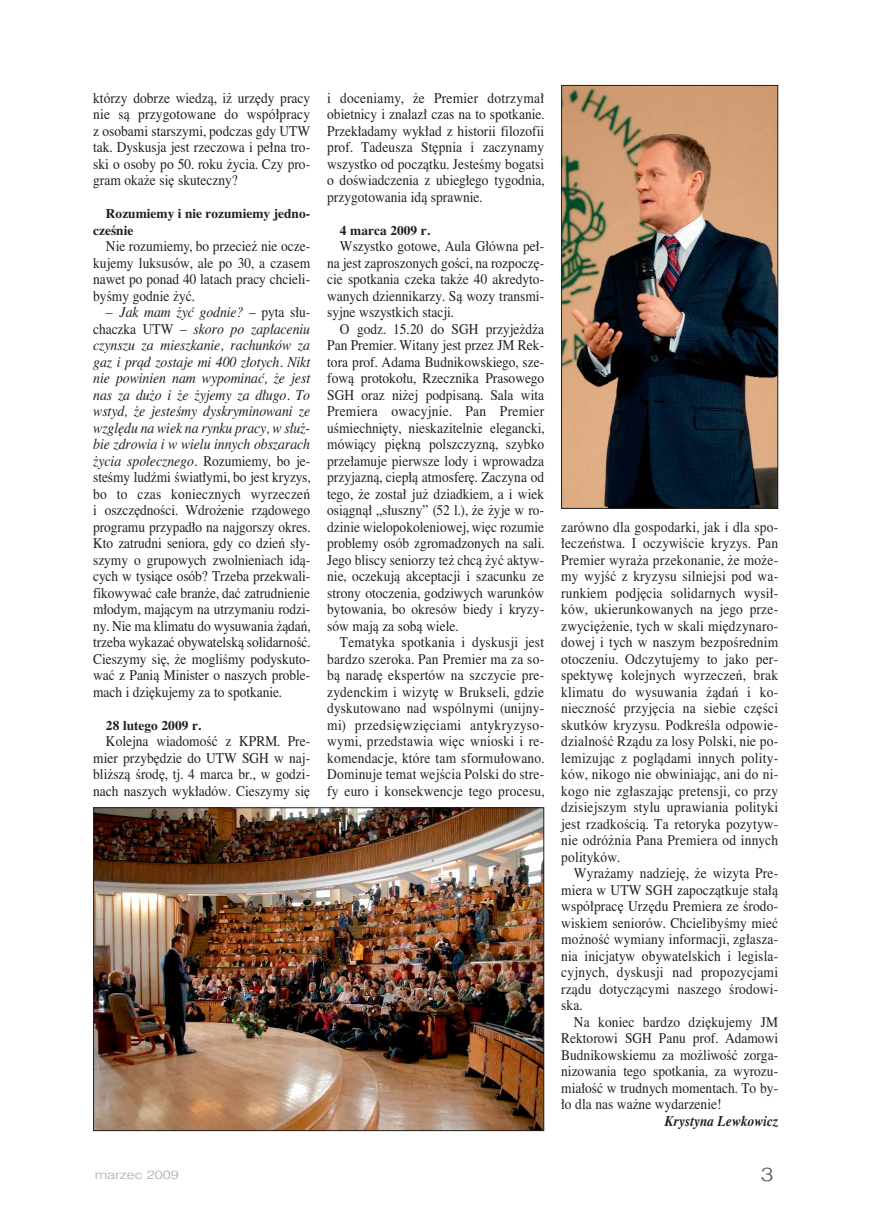
<style>
.page{position:relative;width:893px;height:1215px;background:#fff}
.page>*{position:absolute;margin:0;border:0;box-sizing:border-box;transform-origin:0 0}
.t1{font:300 19.2px "Swiss 721 PL";color:#58595b;scale:1.25 1}
.t2{font:13.2px/16.5px "Ptimes Roman";color:#231f20;text-align:justify;scale:.91 1}
.t3{font:italic 13.2px/16.5px "Ptimes";letter-spacing:-.005em;color:#231f20;text-align:justify;scale:.91 1}
.t4{font:italic 700 13.2px "Ptimes";color:#231f20;scale:.91 1}
.t5{font:700 12px/16.5px "Ptimes";color:#231f20}
.t6{font:300 12px "Swiss 721 PL";color:#a7a9ac;scale:1.25 1}
.s1{font-family:"Ptimes Roman";font-style:normal}
</style>
<div class="page">
<img style="left:563px;top:87px;width:213px;height:420px">
<div style="left:561px;top:85px;width:217px;height:424px;border:1px solid #231f20"></div>
<img style="left:95px;top:809px;width:447px;height:320px">
<div style="left:93px;top:807px;width:451px;height:324px;border:1px solid #231f20"></div>
<p class="t2" style="left:93px;top:91px;width:240px">którzy dobrze wiedzà, i˝ urz´dy pracy nie sà przygotowane do wspó∏pracy z osobami starszymi, podczas gdy UTW tak. Dyskusja jest rzeczowa i pe∏na tro&shy;ski o osoby po 50. roku ˝ycia. Czy pro&shy;gram oka˝e si´ skuteczny?</p>
<p class="t5" style="left:93px;top:207px;width:218px;text-indent:13px">Rozumiemy i nie rozumiemy jedno&shy;czeÊnie</p>
<p class="t2" style="left:93px;top:240px;width:240px;text-indent:13px">Nie rozumiemy, bo przecie˝ nie ocze&shy;kujemy luksusów, ale po 30, a czasem nawet po ponad 40 latach pracy chcieli&shy;byÊmy godnie ˝yç.</p>
<p class="t3" style="left:93px;top:305px;width:240px;text-indent:13px">– Jak mam ˝yç godnie? <span class="s1">– pyta s∏u&shy;chaczka UTW –</span> skoro po zap∏aceniu czynszu za mieszkanie, rachunków za gaz i pràd zostaje mi 400 z∏otych. Nikt nie powinien nam wypominaç, ˝e jest nas za du˝o i ˝e ˝yjemy za d∏ugo. To wstyd, ˝e jesteÊmy dyskryminowani ze wzgl´du na wiek na rynku pracy, w s∏u˝- bie zdrowia i w wielu innych obszarach ˝ycia spo∏ecznego. <span class="s1">Rozumiemy, bo je-</span></p>
<p class="t2" style="left:93px;top:471px;width:240px">steÊmy ludêmi Êwiat∏ymi, bo jest kryzys, bo to czas koniecznych wyrzeczeƒ i oszcz´dnoÊci. Wdro˝enie rzàdowego programu przypad∏o na najgorszy okres.<br>Kto zatrudni seniora, gdy co dzieƒ s∏y&shy;szymy o grupowych zwolnieniach idà&shy;cych w tysiàce osób? Trzeba przekwali&shy;fikowywaç ca∏e bran˝e, daç zatrudnienie m∏odym, majàcym na utrzymaniu rodzi&shy;ny. Nie ma klimatu do wysuwania ˝àdaƒ, trzeba wykazaç obywatelskà solidarnoÊç.<br>Cieszymy si´, ˝e mogliÊmy podyskuto&shy;waç z Panià Minister o naszych proble&shy;mach i dzi´kujemy za to spotkanie.</p>
<p class="t5" style="left:106px;top:719px;width:97px">28 lutego 2009 r.</p>
<p class="t2" style="left:93px;top:735px;width:240px;text-indent:13px">Kolejna wiadomoÊç z KPRM. Pre&shy;mier przyb´dzie do UTW SGH w naj&shy;bli˝szà Êrod´, tj. 4 marca br., w godzi&shy;nach naszych wyk∏adów. Cieszymy si´</p>
<p class="t2" style="left:327px;top:91px;width:240px">i doceniamy, ˝e Premier dotrzyma∏ obietnicy i znalaz∏ czas na to spotkanie.<br>Przek∏adamy wyk∏ad z historii filozofii prof. Tadeusza St´pnia i zaczynamy wszystko od poczàtku. JesteÊmy bogatsi o doÊwiadczenia z ubieg∏ego tygodnia, przygotowania idà sprawnie.</p>
<p class="t5" style="left:340px;top:224px;width:92px">4 marca 2009 r.</p>
<p class="t2" style="left:327px;top:240px;width:240px;text-indent:13px">Wszystko gotowe, Aula G∏ówna pe∏- na jest zaproszonych goÊci, na rozpocz´- cie spotkania czeka tak˝e 40 akredyto&shy;wanych dziennikarzy. Sà wozy transmi&shy;syjne wszystkich stacji.</p>
<p class="t2" style="left:327px;top:322px;width:240px;text-indent:13px">O godz. 15.20 do SGH przyje˝d˝a Pan Premier. Witany jest przez JM Rek&shy;tora prof. Adama Budnikowskiego, sze&shy;fowà protoko∏u, Rzecznika Prasowego SGH oraz ni˝ej podpisanà. Sala wita Premiera owacyjnie. Pan Premier uÊmiechni´ty, nieskazitelnie elegancki, mówiàcy pi´knà polszczyznà, szybko prze∏amuje pierwsze lody i wprowadza przyjaznà, ciep∏à atmosfer´. Zaczyna od tego, ˝e zosta∏ ju˝ dziadkiem, a i wiek osiàgnà∏ „s∏uszny” (52 l.), ˝e ˝yje w ro&shy;dzinie wielopokoleniowej, wi´c rozumie problemy osób zgromadzonych na sali.<br>Jego bliscy seniorzy te˝ chcà ˝yç aktyw&shy;nie, oczekujà akceptacji i szacunku ze strony otoczenia, godziwych warunków bytowania, bo okresów biedy i kryzy&shy;sów majà za sobà wiele.</p>
<p class="t2" style="left:327px;top:636px;width:240px;text-indent:13px">Tematyka spotkania i dyskusji jest bardzo szeroka. Pan Premier ma za so&shy;bà narad´ ekspertów na szczycie pre&shy;zydenckim i wizyt´ w Brukseli, gdzie dyskutowano nad wspólnymi (unijny&shy;mi) przedsi´wzi´ciami antykryzyso&shy;wymi, przedstawia wi´c wnioski i re&shy;komendacje, które tam sformu∏owano.<br>Dominuje temat wejÊcia Polski do stre&shy;fy euro i konsekwencje tego procesu,</p>
<p class="t2" style="left:561px;top:520px;width:240px">zarówno dla gospodarki, jak i dla spo-∏eczeƒstwa. I oczywiÊcie kryzys. Pan Premier wyra˝a przekonanie, ˝e mo˝e&shy;my wyjÊç z kryzysu silniejsi pod wa&shy;runkiem podj´cia solidarnych wysi∏- ków, ukierunkowanych na jego prze&shy;zwyci´˝enie, tych w skali mi´dzynaro&shy;dowej i tych w naszym bezpoÊrednim otoczeniu. Odczytujemy to jako per&shy;spektyw´ kolejnych wyrzeczeƒ, brak klimatu do wysuwania ˝àdaƒ i ko&shy;niecznoÊç przyj´cia na siebie cz´Êci skutków kryzysu. PodkreÊla odpowie&shy;dzialnoÊç Rzàdu za losy Polski, nie po&shy;lemizujàc z poglàdami innych polity&shy;ków, nikogo nie obwiniajàc, ani do ni&shy;kogo nie zg∏aszajàc pretensji, co przy dzisiejszym stylu uprawiania polityki jest rzadkoÊcià. Ta retoryka pozytyw&shy;nie odró˝nia Pana Premiera od innych polityków.</p>
<p class="t2" style="left:561px;top:867px;width:240px;text-indent:13px">Wyra˝amy nadziej´, ˝e wizyta Pre&shy;miera w UTW SGH zapoczàtkuje sta∏à wspó∏prac´ Urz´du Premiera ze Êrodo&shy;wiskiem seniorów. ChcielibyÊmy mieç mo˝noÊç wymiany informacji, zg∏asza&shy;nia inicjatyw obywatelskich i legisla&shy;cyjnych, dyskusji nad propozycjami rzàdu dotyczàcymi naszego Êrodowi&shy;ska.</p>
<p class="t2" style="left:561px;top:1015px;width:240px;text-indent:13px">Na koniec bardzo dzi´kujemy JM Rektorowi SGH Panu prof. Adamowi Budnikowskiemu za mo˝liwoÊç zorga&shy;nizowania tego spotkania, za wyrozu&shy;mia∏oÊç w trudnych momentach. To by-∏o dla nas wa˝ne wydarzenie!</p>
<p class="t4" style="left:664px;top:1115px;width:126px">Krystyna Lewkowicz</p>
<p class="t6" style="left:95px;top:1171px;width:69px">marzec 2009</p>
<h1 class="t1" style="left:760px;top:1167px;width:12px">3</h1>
</div>
